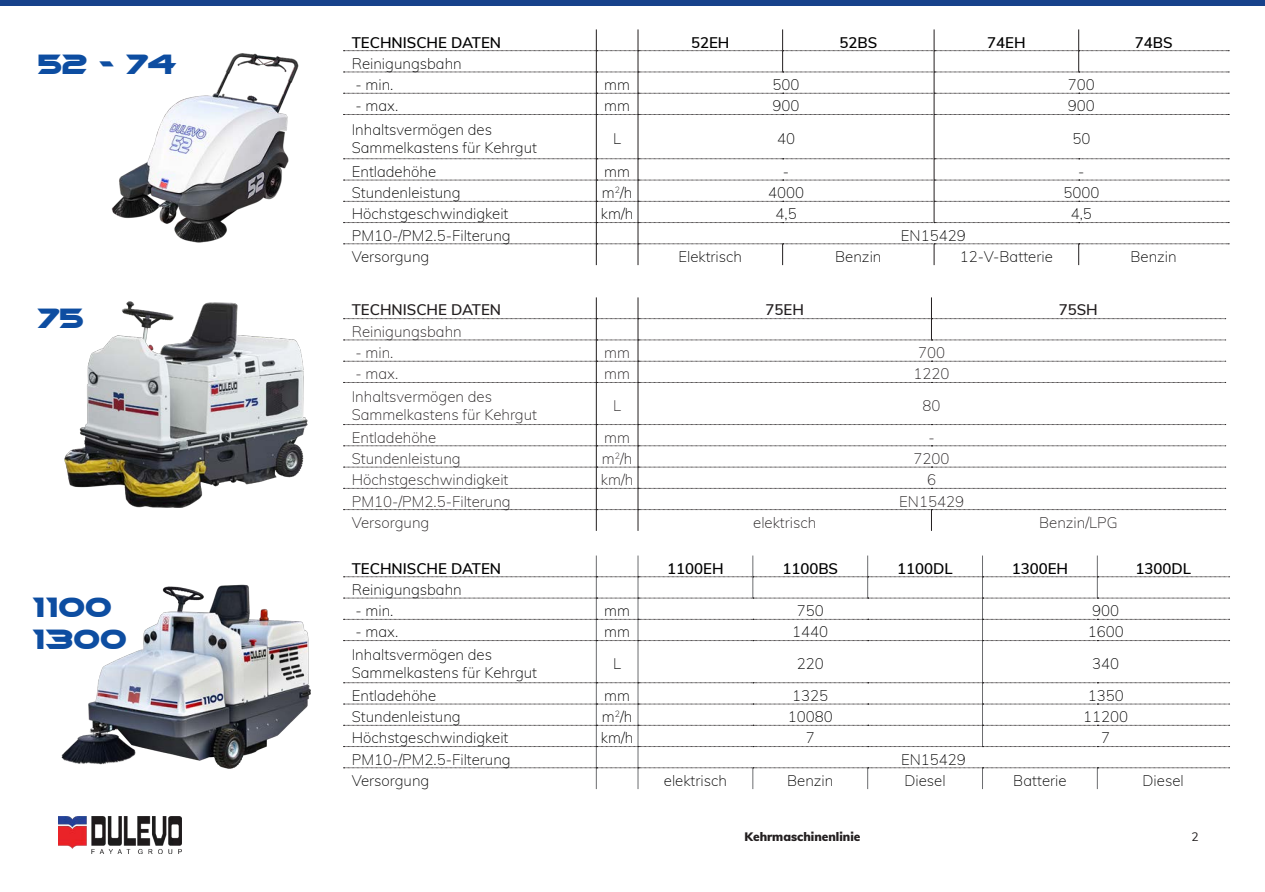
<style>
.page{position:relative;width:1265px;height:892px;background:#fff}
.page>*{position:absolute;margin:0;border:0;box-sizing:border-box;transform-origin:0 0}
.t1{font:27px "Ethnocentric";color:#0d4da1}
.t2{font:200 15px/18px "Muli";color:#000001}
.t3{font:200 15px/18px "Muli";color:#231f20}
.t4{font:600 15px "Muli";color:#000001}
.t5{font:600 15px "Muli";color:#231f20}
.t6{font:900 12px "Muli";color:#231f20}
.t7{font:12px "Muli";color:#231f20}
</style>
<div class="page">
<img style="left:59px;top:817px;width:123px;height:36px">
<img style="left:61px;top:585px;width:250px;height:184px">
<img style="left:64px;top:301px;width:244px;height:207px">
<img style="left:111px;top:53px;width:188px;height:190px">
<div style="left:0;top:0;width:1265px;height:6px;background:#17428b"></div>
<hr style="left:596px;top:115px;width:1px;height:44px;background:#231f20">
<hr style="left:638px;top:115px;width:1px;height:44px;background:#231f20">
<hr style="left:934px;top:115px;width:1px;height:44px;background:#231f20">
<svg style="left:343px;top:29px;width:886px;height:86px"></svg>
<svg style="left:343px;top:159px;width:886px;height:106px"></svg>
<hr style="left:596px;top:641px;width:1px;height:42px;background:#6c6d70">
<hr style="left:638px;top:641px;width:1px;height:42px;background:#6c6d70">
<hr style="left:982px;top:641px;width:1px;height:42px;background:#6c6d70">
<svg style="left:343px;top:555px;width:886px;height:86px"></svg>
<svg style="left:343px;top:682px;width:886px;height:107px"></svg>
<hr style="left:596px;top:383px;width:1px;height:41px;background:#231f20">
<hr style="left:638px;top:383px;width:1px;height:41px;background:#231f20">
<svg style="left:343px;top:297px;width:882px;height:86px"></svg>
<svg style="left:343px;top:424px;width:882px;height:107px"></svg>
<p class="t1" style="left:38px;top:50px;width:140px">52 - 74</p>
<p class="t1" style="left:38px;top:304px;width:47px">75</p>
<p class="t1" style="left:31px;top:593px;width:82px">1100</p>
<p class="t1" style="left:31px;top:625px;width:97px">1300</p>
<p class="t4" style="left:352px;top:31px;width:151px">TECHNISCHE DATEN</p>
<p class="t4" style="left:691px;top:31px;width:40px">52EH</p>
<p class="t4" style="left:839px;top:31px;width:39px">52BS</p>
<p class="t4" style="left:987px;top:31px;width:40px">74EH</p>
<p class="t4" style="left:1134px;top:31px;width:39px">74BS</p>
<p class="t2" style="left:352px;top:54px;width:112px">Reinigungsbahn</p>
<p class="t2" style="left:355px;top:75px;width:39px">- min.</p>
<p class="t2" style="left:604px;top:75px;width:27px">mm</p>
<p class="t2" style="left:772px;top:75px;width:28px">500</p>
<p class="t2" style="left:1068px;top:75px;width:28px">700</p>
<p class="t2" style="left:355px;top:96px;width:44px">- max.</p>
<p class="t2" style="left:604px;top:96px;width:27px">mm</p>
<p class="t2" style="left:772px;top:96px;width:28px">900</p>
<p class="t2" style="left:1068px;top:96px;width:28px">900</p>
<p class="t2" style="left:352px;top:120px;width:187px">Inhaltsvermögen des<br>Sammelkastens für Kehrgut</p>
<p class="t2" style="left:613px;top:129px;width:9px">L</p>
<p class="t2" style="left:777px;top:129px;width:19px">40</p>
<p class="t2" style="left:1072px;top:129px;width:19px">50</p>
<p class="t2" style="left:352px;top:162px;width:86px">Entladehöhe</p>
<p class="t2" style="left:604px;top:162px;width:27px">mm</p>
<p class="t2" style="left:783px;top:162px;width:8px">-</p>
<p class="t2" style="left:1078px;top:162px;width:8px">-</p>
<p class="t2" style="left:352px;top:183px;width:110px">Stundenleistung</p>
<p class="t2" style="left:602px;top:183px;width:32px">m<sup>2</sup>/h</p>
<p class="t2" style="left:768px;top:183px;width:37px">4000</p>
<p class="t2" style="left:1063px;top:183px;width:37px">5000</p>
<p class="t2" style="left:352px;top:204px;width:158px">Höchstgeschwindigkeit</p>
<p class="t2" style="left:601px;top:204px;width:34px">km/h</p>
<p class="t2" style="left:775px;top:204px;width:23px">4,5</p>
<p class="t2" style="left:1070px;top:204px;width:23px">4,5</p>
<p class="t2" style="left:352px;top:226px;width:160px">PM10-/PM2.5-Filterung</p>
<p class="t2" style="left:901px;top:226px;width:66px">EN15429</p>
<p class="t2" style="left:352px;top:247px;width:79px">Versorgung</p>
<p class="t2" style="left:678px;top:247px;width:65px">Elektrisch</p>
<p class="t2" style="left:835px;top:247px;width:48px">Benzin</p>
<p class="t2" style="left:960px;top:247px;width:94px">12-V-Batterie</p>
<p class="t2" style="left:1130px;top:247px;width:48px">Benzin</p>
<p class="t5" style="left:352px;top:299px;width:151px">TECHNISCHE DATEN</p>
<p class="t5" style="left:765px;top:299px;width:40px">75EH</p>
<p class="t5" style="left:1058px;top:299px;width:41px">75SH</p>
<p class="t3" style="left:352px;top:322px;width:112px">Reinigungsbahn</p>
<p class="t3" style="left:355px;top:343px;width:39px">- min.</p>
<p class="t3" style="left:604px;top:343px;width:27px">mm</p>
<p class="t3" style="left:918px;top:343px;width:28px">700</p>
<p class="t3" style="left:355px;top:364px;width:44px">- max.</p>
<p class="t3" style="left:604px;top:364px;width:27px">mm</p>
<p class="t3" style="left:913px;top:364px;width:37px">1220</p>
<p class="t3" style="left:352px;top:387px;width:187px">Inhaltsvermögen des<br>Sammelkastens für Kehrgut</p>
<p class="t3" style="left:613px;top:396px;width:9px">L</p>
<p class="t3" style="left:922px;top:396px;width:19px">80</p>
<p class="t3" style="left:352px;top:428px;width:86px">Entladehöhe</p>
<p class="t3" style="left:604px;top:428px;width:27px">mm</p>
<p class="t3" style="left:928px;top:428px;width:8px">-</p>
<p class="t3" style="left:352px;top:449px;width:110px">Stundenleistung</p>
<p class="t3" style="left:602px;top:449px;width:32px">m<sup>2</sup>/h</p>
<p class="t3" style="left:913px;top:449px;width:37px">7200</p>
<p class="t3" style="left:352px;top:470px;width:158px">Höchstgeschwindigkeit</p>
<p class="t3" style="left:601px;top:470px;width:34px">km/h</p>
<p class="t3" style="left:927px;top:470px;width:10px">6</p>
<p class="t3" style="left:352px;top:491px;width:160px">PM10-/PM2.5-Filterung</p>
<p class="t3" style="left:899px;top:491px;width:66px">EN15429</p>
<p class="t3" style="left:352px;top:513px;width:79px">Versorgung</p>
<p class="t3" style="left:753px;top:513px;width:65px">elektrisch</p>
<p class="t3" style="left:1039px;top:513px;width:80px">Benzin/LPG</p>
<p class="t4" style="left:352px;top:557px;width:151px">TECHNISCHE DATEN</p>
<p class="t4" style="left:667px;top:557px;width:58px">1100EH</p>
<p class="t4" style="left:782px;top:557px;width:57px">1100BS</p>
<p class="t4" style="left:897px;top:557px;width:57px">1100DL</p>
<p class="t4" style="left:1011px;top:557px;width:58px">1300EH</p>
<p class="t4" style="left:1135px;top:557px;width:57px">1300DL</p>
<p class="t2" style="left:352px;top:580px;width:112px">Reinigungsbahn</p>
<p class="t2" style="left:355px;top:601px;width:39px">- min.</p>
<p class="t2" style="left:604px;top:601px;width:27px">mm</p>
<p class="t2" style="left:797px;top:601px;width:28px">750</p>
<p class="t2" style="left:1092px;top:601px;width:28px">900</p>
<p class="t2" style="left:355px;top:622px;width:44px">- max.</p>
<p class="t2" style="left:604px;top:622px;width:27px">mm</p>
<p class="t2" style="left:792px;top:622px;width:37px">1440</p>
<p class="t2" style="left:1087px;top:622px;width:37px">1600</p>
<p class="t2" style="left:352px;top:645px;width:187px">Inhaltsvermögen des<br>Sammelkastens für Kehrgut</p>
<p class="t2" style="left:613px;top:654px;width:9px">L</p>
<p class="t2" style="left:797px;top:654px;width:28px">220</p>
<p class="t2" style="left:1092px;top:654px;width:28px">340</p>
<p class="t2" style="left:352px;top:686px;width:86px">Entladehöhe</p>
<p class="t2" style="left:604px;top:686px;width:27px">mm</p>
<p class="t2" style="left:792px;top:686px;width:37px">1325</p>
<p class="t2" style="left:1087px;top:686px;width:37px">1350</p>
<p class="t2" style="left:352px;top:707px;width:110px">Stundenleistung</p>
<p class="t2" style="left:602px;top:707px;width:32px">m<sup>2</sup>/h</p>
<p class="t2" style="left:788px;top:707px;width:46px">10080</p>
<p class="t2" style="left:1083px;top:707px;width:46px">11200</p>
<p class="t2" style="left:352px;top:728px;width:158px">Höchstgeschwindigkeit</p>
<p class="t2" style="left:601px;top:728px;width:34px">km/h</p>
<p class="t2" style="left:806px;top:728px;width:10px">7</p>
<p class="t2" style="left:1101px;top:728px;width:10px">7</p>
<p class="t2" style="left:352px;top:750px;width:160px">PM10-/PM2.5-Filterung</p>
<p class="t2" style="left:901px;top:750px;width:66px">EN15429</p>
<p class="t2" style="left:352px;top:771px;width:79px">Versorgung</p>
<p class="t2" style="left:664px;top:771px;width:65px">elektrisch</p>
<p class="t2" style="left:787px;top:771px;width:48px">Benzin</p>
<p class="t2" style="left:904px;top:771px;width:43px">Diesel</p>
<p class="t2" style="left:1013px;top:771px;width:55px">Batterie</p>
<p class="t2" style="left:1142px;top:771px;width:43px">Diesel</p>
<p class="t6" style="left:744px;top:827px;width:117px">Kehrmaschinenlinie</p>
<p class="t7" style="left:1191px;top:827px;width:9px">2</p>
</div>
